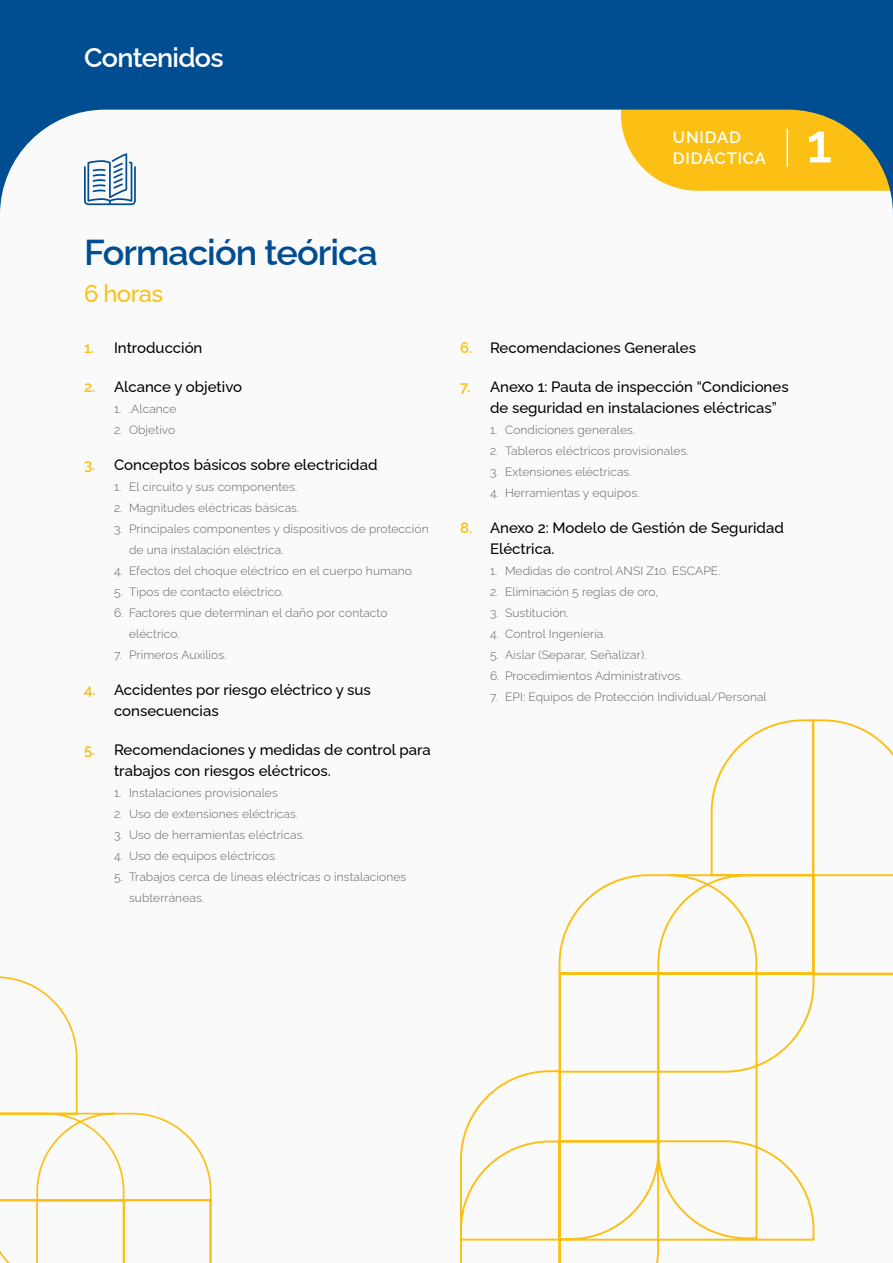
<style>
.page{position:relative;width:893px;height:1263px;background:#fafafa}
.page>*{position:absolute;margin:0;border:0;box-sizing:border-box;transform-origin:0 0}
.t1{font:600 54px "Raleway";color:#fff}
.t2{font:600 36px "Raleway";letter-spacing:-.025em;color:#004d92}
.t3{font:600 27px "Raleway";letter-spacing:-.025em;color:#fff}
.t4{font:500 24px "Raleway";letter-spacing:-.025em;color:#fcc014}
.t5{font:600 16.5px/21px "Raleway";letter-spacing:.05em;color:#fff}
.t6{font:500 15px/21px "Raleway";color:#000}
.t7{font:300 12px/21px "Raleway";letter-spacing:.01em;color:#646363}
.s1{font-weight:600;color:#fcc014}
</style>
<div class="page">
<svg style="left:0;top:0;width:893px;height:213px;fill:#004d92"></svg>
<svg style="left:460px;top:719px;width:433px;height:544px"></svg>
<svg style="left:84px;top:153px;width:52px;height:52px"></svg>
<svg style="left:0;top:976px;width:212px;height:287px"></svg>
<h3 class="t3" style="left:84px;top:36px;width:141px">Contenidos</h3>
<h2 class="t2" style="left:84px;top:223px;width:295px">Formación teórica</h2>
<h3 class="t4" style="left:84px;top:274px;width:81px">6 horas</h3>
<p class="t6" style="left:84px;top:335px;width:120px"><span class="s1">1.</span> Introducción</p>
<p class="t6" style="left:84px;top:374px;width:160px"><span class="s1">2.</span> Alcance y objetivo</p>
<p class="t7" style="left:114px;top:397px;width:64px">1. .Alcance</p>
<p class="t7" style="left:114px;top:418px;width:63px">2. Objetivo</p>
<p class="t6" style="left:84px;top:452px;width:295px"><span class="s1">3.</span> Conceptos básicos sobre electricidad</p>
<p class="t7" style="left:114px;top:475px;width:185px">1. El circuito y sus componentes.</p>
<p class="t7" style="left:114px;top:496px;width:187px">2. Magnitudes eléctricas básicas.</p>
<p class="t7" style="left:129px;top:517px;width:301px;text-indent:-15px">3. Principales componentes y dispositivos de protección de una instalación eléctrica.</p>
<p class="t7" style="left:114px;top:559px;width:301px">4. Efectos del choque eléctrico en el cuerpo humano.</p>
<p class="t7" style="left:114px;top:580px;width:171px">5. Tipos de contacto eléctrico.</p>
<p class="t7" style="left:129px;top:601px;width:260px;text-indent:-15px">6. Factores que determinan el daño por contacto eléctrico.</p>
<p class="t7" style="left:114px;top:643px;width:114px">7. Primeros Auxilios.</p>
<p class="t6" style="left:114px;top:677px;width:258px;text-indent:-30px"><span class="s1">4.</span> Accidentes por riesgo eléctrico y sus consecuencias</p>
<p class="t6" style="left:114px;top:737px;width:318px;text-indent:-30px"><span class="s1">5.</span> Recomendaciones y medidas de control para trabajos con riesgos eléctricos.</p>
<p class="t7" style="left:114px;top:781px;width:165px">1. Instalaciones provisionales</p>
<p class="t7" style="left:114px;top:802px;width:186px">2. Uso de extensiones eléctricas.</p>
<p class="t7" style="left:114px;top:823px;width:192px">3. Uso de herramientas eléctricas.</p>
<p class="t7" style="left:114px;top:844px;width:164px">4. Uso de equipos eléctricos.</p>
<p class="t7" style="left:129px;top:865px;width:279px;text-indent:-15px">5. Trabajos cerca de líneas eléctricas o instalaciones subterráneas.</p>
<h3 class="t5" style="left:673px;top:125px;width:95px">UNIDAD<br>DIDÁCTICA</h3>
<h1 class="t1" style="left:806px;top:100px;width:27px">1</h1>
<p class="t6" style="left:460px;top:335px;width:238px"><span class="s1">6.</span> Recomendaciones Generales</p>
<p class="t6" style="left:490px;top:374px;width:300px;text-indent:-30px"><span class="s1">7.</span> Anexo 1: Pauta de inspección “Condiciones de seguridad en instalaciones eléctricas”</p>
<p class="t7" style="left:490px;top:418px;width:147px">1. Condiciones generales.</p>
<p class="t7" style="left:490px;top:439px;width:200px">2. Tableros eléctricos provisionales.</p>
<p class="t7" style="left:490px;top:460px;width:143px">3. Extensiones eléctricas.</p>
<p class="t7" style="left:490px;top:481px;width:151px">4. Herramientas y equipos.</p>
<p class="t6" style="left:490px;top:515px;width:295px;text-indent:-30px"><span class="s1">8.</span> Anexo 2: Modelo de Gestión de Seguridad<br>Eléctrica.</p>
<p class="t7" style="left:490px;top:559px;width:232px">1. Medidas de control ANSI Z10. ESCAPE.</p>
<p class="t7" style="left:490px;top:580px;width:170px">2. Eliminación 5 reglas de oro,</p>
<p class="t7" style="left:490px;top:601px;width:80px">3. Sustitución.</p>
<p class="t7" style="left:490px;top:622px;width:117px">4. Control Ingeniería.</p>
<p class="t7" style="left:490px;top:643px;width:158px">5. Aislar (Separar, Señalizar).</p>
<p class="t7" style="left:490px;top:664px;width:194px">6. Procedimientos Administrativos.</p>
<p class="t7" style="left:490px;top:685px;width:278px">7. EPI: Equipos de Protección Individual/Personal</p>
</div>
